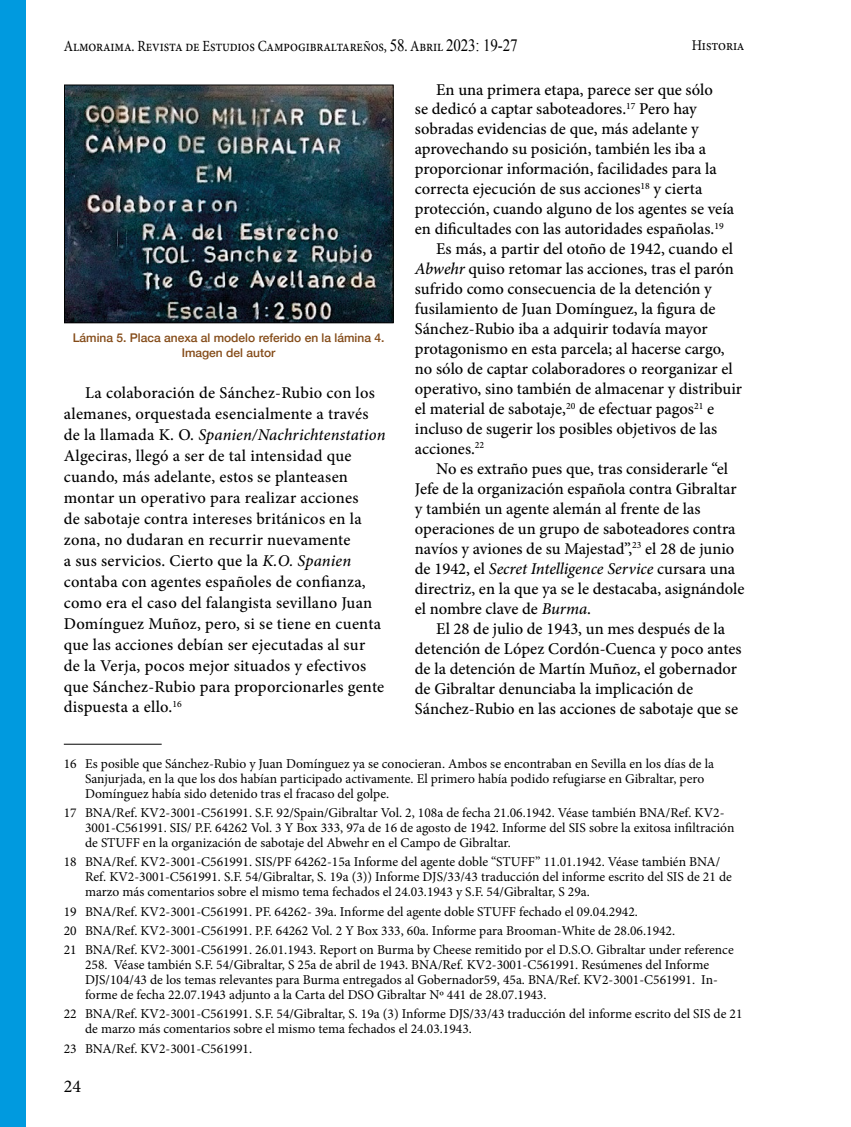
<style>
.page{position:relative;width:851px;height:1127px;background:#fff}
.page>*{position:absolute;margin:0;border:0;box-sizing:border-box;transform-origin:0 0}
.t1{font:18px "Minion Pro";color:#000}
.t2{font:500 16.5px/21px "Minion Pro";color:#000}
.t3{font:italic 500 16.5px "Minion Pro";letter-spacing:-.005em;color:#000}
.t4{font:15.6px "Minion Pro";letter-spacing:-.01em;color:#000;scale:.87 1}
.t5{font:14.85px "Minion Pro";letter-spacing:-.005em;color:#000;scale:.91 1}
.t6{font:13.5px/15px "Minion Pro";color:#000}
.t7{font:500 12px/14.4px "Helvetica Neue";color:#844b18;text-align:center}
.s1{font-family:"Times New Roman";font-size:17.25px}
.s2{font-style:italic}
.s3{font-style:normal}
</style>
<div class="page">
<div style="left:0;top:0;width:26px;height:1127px;background:#009adf"></div>
<hr style="left:64px;top:744px;width:98px;height:1px;background:#000">
<img style="left:66px;top:87px;width:325px;height:234px">
<div style="left:64px;top:85px;width:329px;height:238px;border:1px solid #000"></div>
<p class="t4" style="left:64px;top:35px;width:523px">Almoraima. Revista de Estudios Campogibraltareños, <span class="s1">58</span>. Abril <span class="s1">2023: 19-27</span></p>
<p class="t5" style="left:691px;top:36px;width:60px">Historia</p>
<p class="t7" style="left:73px;top:330px;width:313px">Lámina 5. Placa anexa al modelo referido en la lámina 4.<br>Imagen del autor</p>
<p class="t2" style="left:64px;top:382px;width:323px;text-indent:21px">La colaboración de Sánchez-Rubio con los alemanes, orquestada esencialmente a través de la llamada K. O. <span class="s2">Spanien/Nachrichtenstation </span>Algeciras, llegó a ser de tal intensidad que cuando, más adelante, estos se planteasen montar un operativo para realizar acciones<br>de sabotaje contra intereses británicos en la zona, no dudaran en recurrir nuevamente<br>a sus servicios. Cierto que la <span class="s2">K.O. Spanien </span>contaba con agentes españoles de confianza, como era el caso del falangista sevillano Juan Domínguez Muñoz, pero, si se tiene en cuenta que las acciones debían ser ejecutadas al sur<br>de la Verja, pocos mejor situados y efectivos que Sánchez-Rubio para proporcionarles gente dispuesta a ello.<sup>16</sup></p>
<p class="t2" style="left:436px;top:79px;width:278px">En una primera etapa, parece ser que sólo</p>
<p class="t2" style="left:415px;top:99px;width:283px">se dedicó a captar saboteadores.<sup>17</sup> Pero hay</p>
<p class="t2" style="left:415px;top:119px;width:285px">sobradas evidencias de que, más adelante y</p>
<p class="t2" style="left:415px;top:139px;width:293px">aprovechando su posición, también les iba a</p>
<p class="t2" style="left:415px;top:159px;width:303px">proporcionar información, facilidades para la</p>
<p class="t2" style="left:415px;top:178px;width:289px">correcta ejecución de sus acciones<sup>18</sup> y cierta</p>
<p class="t2" style="left:415px;top:198px;width:321px">protección, cuando alguno de los agentes se veía</p>
<p class="t2" style="left:415px;top:218px;width:310px">en dificultades con las autoridades españolas.<sup>19</sup></p>
<p class="t2" style="left:436px;top:238px;width:298px">Es más, a partir del otoño de 1942, cuando el</p>
<p class="t2" style="left:415px;top:259px;width:320px"><span class="s2">Abwehr</span> quiso retomar las acciones, tras el parón</p>
<p class="t2" style="left:415px;top:279px;width:298px">sufrido como consecuencia de la detención y</p>
<p class="t2" style="left:415px;top:298px;width:302px">fusilamiento de Juan Domínguez, la figura de</p>
<p class="t2" style="left:415px;top:318px;width:294px">Sánchez-Rubio iba a adquirir todavía mayor</p>
<p class="t2" style="left:415px;top:338px;width:311px">protagonismo en esta parcela; al hacerse cargo,</p>
<p class="t2" style="left:415px;top:358px;width:319px">no sólo de captar colaboradores o reorganizar el</p>
<p class="t2" style="left:415px;top:378px;width:329px">operativo, sino también de almacenar y distribuir</p>
<p class="t2" style="left:415px;top:398px;width:301px">el material de sabotaje,<sup>20</sup> de efectuar pagos<sup>21</sup> e</p>
<p class="t2" style="left:415px;top:418px;width:304px">incluso de sugerir los posibles objetivos de las</p>
<p class="t2" style="left:415px;top:438px;width:71px">acciones.<sup>22</sup></p>
<p class="t2" style="left:436px;top:458px;width:293px">No es extraño pues que, tras considerarle “el</p>
<p class="t2" style="left:415px;top:478px;width:323px">Jefe de la organización española contra Gibraltar</p>
<p class="t2" style="left:415px;top:498px;width:287px">y también un agente alemán al frente de las</p>
<p class="t2" style="left:415px;top:518px;width:322px">operaciones de un grupo de saboteadores contra</p>
<p class="t2" style="left:415px;top:538px;width:321px">navíos y aviones de su Majestad”,<sup>23</sup> el 28 de junio</p>
<p class="t3" style="left:415px;top:557px;width:322px"><span class="s3">de 1942, el</span> Secret Intelligence Service <span class="s3">cursara una</span></p>
<p class="t2" style="left:415px;top:578px;width:331px">directriz, en la que ya se le destacaba, asignándole</p>
<p class="t2" style="left:415px;top:598px;width:178px">el nombre clave de <span class="s2">Burma</span>.</p>
<p class="t2" style="left:436px;top:618px;width:290px">El 28 de julio de 1943, un mes después de la</p>
<p class="t2" style="left:415px;top:638px;width:328px">detención de López Cordón-Cuenca y poco antes</p>
<p class="t2" style="left:415px;top:658px;width:323px">de la detención de Martín Muñoz, el gobernador</p>
<p class="t2" style="left:415px;top:678px;width:280px">de Gibraltar denunciaba la implicación de</p>
<p class="t2" style="left:415px;top:698px;width:325px">Sánchez-Rubio en las acciones de sabotaje que se</p>
<p class="t6" style="left:85px;top:756px;width:630px;text-indent:-21px">16 Es posible que Sánchez-Rubio y Juan Domínguez ya se conocieran. Ambos se encontraban en Sevilla en los días de la<br>Sanjurjada, en la que los dos habían participado activamente. El primero había podido refugiarse en Gibraltar, pero<br>Domínguez había sido detenido tras el fracaso del golpe.</p>
<p class="t6" style="left:85px;top:805px;width:650px;text-indent:-21px">17 BNA/Ref. KV2-3001-C561991. S.F. 92/Spain/Gibraltar Vol. 2, 108a de fecha 21.06.1942. Véase también BNA/Ref. KV2-<br>3001-C561991. SIS/ P.F. 64262 Vol. 3 Y Box 333, 97a de 16 de agosto de 1942. Informe del SIS sobre la exitosa infiltración de STUFF en la organización de sabotaje del Abwehr en el Campo de Gibraltar.</p>
<p class="t6" style="left:85px;top:854px;width:648px;text-indent:-21px">18 BNA/Ref. KV2-3001-C561991. SIS/PF 64262-15a Informe del agente doble “STUFF” 11.01.1942. Véase también BNA/<br>Ref. KV2-3001-C561991. S.F. 54/Gibraltar, S. 19a (3)) Informe DJS/33/43 traducción del informe escrito del SIS de 21 de marzo más comentarios sobre el mismo tema fechados el 24.03.1943 y S.F. 54/Gibraltar, S 29a.</p>
<p class="t6" style="left:64px;top:902px;width:671px;line-height:19.2px">19 BNA/Ref. KV2-3001-C561991. PF. 64262- 39a. Informe del agente doble STUFF fechado el 09.04.2942.<br>20 BNA/Ref. KV2-3001-C561991. P.F. 64262 Vol. 2 Y Box 333, 60a. Informe para Brooman-White de 28.06.1942.<br>21 BNA/Ref. KV2-3001-C561991. 26.01.1943. Report on Burma by Cheese remitido por el D.S.O. Gibraltar under reference</p>
<p class="t6" style="left:85px;top:957px;width:634px">258. Véase también S.F. 54/Gibraltar, S 25a de abril de 1943. BNA/Ref. KV2-3001-C561991. Resúmenes del Informe<br>DJS/104/43 de los temas relevantes para Burma entregados al Gobernador59, 45a. BNA/Ref. KV2-3001-C561991. In&shy;forme de fecha 22.07.1943 adjunto a la Carta del DSO Gibraltar Nº 441 de 28.07.1943.</p>
<p class="t6" style="left:85px;top:1006px;width:658px;text-indent:-21px">22 BNA/Ref. KV2-3001-C561991. S.F. 54/Gibraltar, S. 19a (3) Informe DJS/33/43 traducción del informe escrito del SIS de 21 de marzo más comentarios sobre el mismo tema fechados el 24.03.1943.</p>
<p class="t6" style="left:64px;top:1041px;width:190px">23 BNA/Ref. KV2-3001-C561991.</p>
<p class="t1" style="left:64px;top:1074px;width:19px">24</p>
</div>
